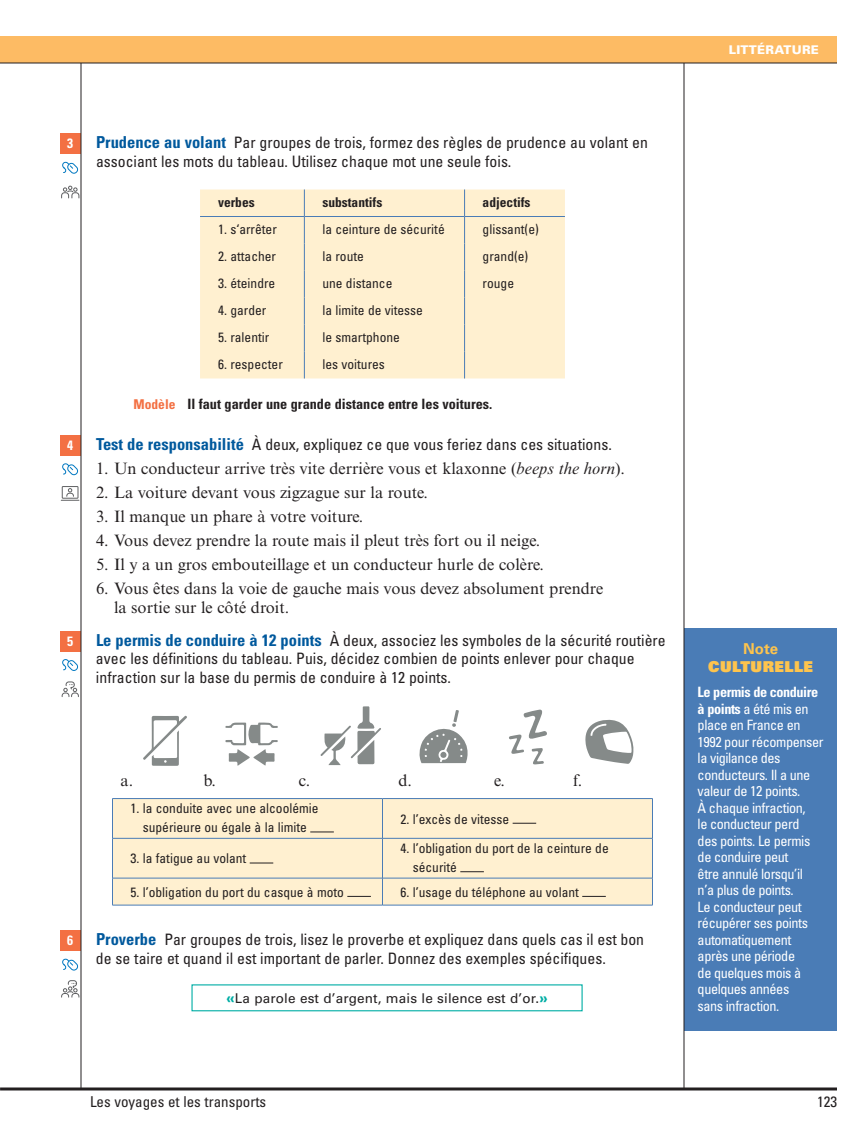
<style>
.page{position:relative;width:864px;height:1134px;background:#fff}
.page>*{position:absolute;margin:0;border:0;box-sizing:border-box;transform-origin:0 0}
.t1{font:16.5px/19.5px "Times New Roman MT Std";color:#231f20}
.t2{font:condensed 15.75px/18.8px "Univers LT Std";color:#231f20}
.t3{font:condensed 15px "Univers LT Std";color:#231f20}
.t4{font:15px "Univers LT Std X Black";letter-spacing:.03em;color:#fec44d}
.t5{font:700 15px "Univers LT Std";color:#fec44d}
.t6{font:condensed 14.25px/16.5px "Univers LT Std";letter-spacing:-.03em;color:#fff}
.t7{font:700 condensed 14.25px "Univers LT Std";color:#231f20}
.t8{font:condensed 13.5px/19.5px "Univers LT Std";color:#231f20;text-align:center}
.t9{font:13.5px "Univers LT Std";letter-spacing:.01em;color:#231f20}
.t10{font:700 condensed 13.5px "Univers LT Std";color:#231f20}
.t11{font:700 condensed 13.5px "Univers LT Std";color:#fff}
.t12{font:900 12px "Univers LT Std";letter-spacing:.025em;color:#fff}
.s1{font-weight:700;font-size:16.5px;color:#00599d}
.s2{font-size:13.5px;color:#f37043}
.s3{font-style:italic}
.s4{font-weight:700;font-size:15px;color:#00aea5}
.s5{font-weight:700}
</style>
<div class="page">
<svg style="left:509px;top:709px;width:38px;height:56px"></svg>
<svg style="left:320px;top:706px;width:61px;height:59px"></svg>
<svg style="left:419px;top:710px;width:49px;height:53px"></svg>
<svg style="left:585px;top:720px;width:49px;height:44px"></svg>
<svg style="left:225px;top:722px;width:53px;height:44px"></svg>
<svg style="left:143px;top:715px;width:44px;height:51px"></svg>
<div style="left:684px;top:628px;width:153px;height:402px;background:#4a7cb6"></div>
<div style="left:200px;top:190px;width:365px;height:189px;background:#fff0d0"></div>
<svg style="left:304px;top:190px;width:1px;height:189px"></svg>
<svg style="left:464px;top:190px;width:1px;height:189px"></svg>
<hr style="left:200px;top:216px;width:104px;height:1px;background:#4a7cb6">
<hr style="left:304px;top:216px;width:161px;height:1px;background:#4a7cb6">
<hr style="left:465px;top:216px;width:100px;height:1px;background:#4a7cb6">
<div style="left:113px;top:799px;width:539px;height:106px;background:#fff0d0"></div>
<hr style="left:112px;top:798px;width:270px;height:1px;background:#4a7cb6">
<hr style="left:112px;top:799px;width:1px;height:39px;background:#4a7cb6">
<hr style="left:382px;top:798px;width:271px;height:1px;background:#4a7cb6">
<hr style="left:382px;top:799px;width:1px;height:39px;background:#4a7cb6">
<hr style="left:652px;top:799px;width:1px;height:39px;background:#4a7cb6">
<hr style="left:112px;top:838px;width:270px;height:1px;background:#4a7cb6">
<hr style="left:112px;top:839px;width:1px;height:39px;background:#4a7cb6">
<hr style="left:382px;top:838px;width:271px;height:1px;background:#4a7cb6">
<hr style="left:382px;top:839px;width:1px;height:39px;background:#4a7cb6">
<hr style="left:652px;top:839px;width:1px;height:39px;background:#4a7cb6">
<hr style="left:112px;top:878px;width:270px;height:1px;background:#4a7cb6">
<svg style="left:112px;top:878px;width:1px;height:27px"></svg>
<hr style="left:382px;top:878px;width:271px;height:1px;background:#4a7cb6">
<svg style="left:382px;top:878px;width:1px;height:27px"></svg>
<svg style="left:652px;top:878px;width:1px;height:27px"></svg>
<hr style="left:112px;top:905px;width:270px;height:1px;background:#4a7cb6">
<hr style="left:382px;top:905px;width:271px;height:1px;background:#4a7cb6">
<svg style="left:310px;top:832px;width:24px;height:1px"></svg>
<svg style="left:513px;top:823px;width:23px;height:1px"></svg>
<svg style="left:250px;top:863px;width:23px;height:1px"></svg>
<svg style="left:460px;top:871px;width:24px;height:1px"></svg>
<svg style="left:347px;top:896px;width:24px;height:1px"></svg>
<svg style="left:582px;top:896px;width:24px;height:1px"></svg>
<div style="left:60px;top:133px;width:21px;height:21px;background:#f37043"></div>
<svg style="left:62px;top:161px;width:17px;height:13px"></svg>
<svg style="left:61px;top:186px;width:19px;height:13px"></svg>
<div style="left:60px;top:435px;width:21px;height:21px;background:#f37043"></div>
<svg style="left:62px;top:463px;width:17px;height:13px"></svg>
<div style="left:62px;top:486px;width:16px;height:13px;border:1px solid #5f6062"></div>
<svg style="left:61px;top:488px;width:18px;height:13px"></svg>
<div style="left:60px;top:631px;width:21px;height:21px;background:#f37043"></div>
<svg style="left:62px;top:659px;width:17px;height:12px"></svg>
<svg style="left:61px;top:681px;width:18px;height:16px"></svg>
<div style="left:60px;top:930px;width:21px;height:21px;background:#f37043"></div>
<svg style="left:62px;top:958px;width:17px;height:13px"></svg>
<svg style="left:61px;top:980px;width:19px;height:18px"></svg>
<div style="left:191px;top:984px;width:392px;height:27px;border:1px solid #00aea5"></div>
<div style="left:0;top:36px;width:837px;height:27px;background:#fdbb64"></div>
<hr style="left:0;top:1088px;width:837px;height:2px;background:#231f20">
<hr style="left:0;top:63px;width:837px;height:1px;background:#231f20">
<hr style="left:684px;top:63px;width:1px;height:1026px;background:#231f20">
<hr style="left:81px;top:63px;width:1px;height:1026px;background:#231f20">
<p class="t11" style="left:67px;top:135px;width:7px">3</p>
<p class="t11" style="left:67px;top:437px;width:7px">4</p>
<p class="t11" style="left:67px;top:633px;width:7px">5</p>
<p class="t2" style="left:96px;top:133px;width:553px"><span class="s1">Prudence au volant</span> Par groupes de trois, formez des règles de prudence au volant en associant les mots du tableau. Utilisez chaque mot une seule fois.</p>
<p class="t10" style="left:218px;top:194px;width:38px">verbes</p>
<p class="t10" style="left:322px;top:194px;width:61px">substantifs</p>
<p class="t10" style="left:483px;top:194px;width:50px">adjectifs</p>
<p class="t8" style="left:218px;top:219px;width:60px">1. s‘arrêter</p>
<p class="t8" style="left:322px;top:219px;width:124px">la ceinture de sécurité</p>
<p class="t8" style="left:483px;top:219px;width:58px">glissant(e)</p>
<p class="t8" style="left:218px;top:246px;width:60px">2. attacher</p>
<p class="t8" style="left:322px;top:246px;width:43px">la route</p>
<p class="t8" style="left:483px;top:246px;width:47px">grand(e)</p>
<p class="t8" style="left:218px;top:273px;width:59px">3. éteindre</p>
<p class="t8" style="left:322px;top:273px;width:72px">une distance</p>
<p class="t8" style="left:483px;top:273px;width:33px">rouge</p>
<p class="t8" style="left:218px;top:300px;width:50px">4. garder</p>
<p class="t8" style="left:322px;top:300px;width:102px">la limite de vitesse</p>
<p class="t8" style="left:218px;top:327px;width:53px">5. ralentir</p>
<p class="t8" style="left:322px;top:327px;width:79px">le smartphone</p>
<p class="t8" style="left:218px;top:354px;width:66px">6. respecter</p>
<p class="t8" style="left:322px;top:354px;width:64px">les voitures</p>
<p class="t7" style="left:134px;top:396px;width:360px"><span class="s2">Modèle</span> Il faut garder une grande distance entre les voitures.</p>
<p class="t2" style="left:96px;top:435px;width:517px"><span class="s1">Test de responsabilité</span> À deux, expliquez ce que vous feriez dans ces situations.</p>
<p class="t1" style="left:96px;top:459px;width:530px">1. Un conducteur arrive très vite derrière vous et klaxonne (<span class="s3">beeps the horn</span>).</p>
<p class="t1" style="left:96px;top:483px;width:334px">2. La voiture devant vous zigzague sur la route.</p>
<p class="t1" style="left:96px;top:507px;width:269px">3. Il manque un phare à votre voiture.</p>
<p class="t1" style="left:96px;top:531px;width:446px">4. Vous devez prendre la route mais il pleut très fort ou il neige.</p>
<p class="t1" style="left:96px;top:555px;width:450px">5. Il y a un gros embouteillage et un conducteur hurle de colère.</p>
<p class="t1" style="left:114px;top:579px;width:491px;text-indent:-18px">6. Vous êtes dans la voie de gauche mais vous devez absolument prendre la sortie sur le côté droit.</p>
<p class="t2" style="left:96px;top:631px;width:571px"><span class="s1">Le permis de conduire à 12 points</span> À deux, associez les symboles de la sécurité routière avec les définitions du tableau. Puis, décidez combien de points enlever pour chaque infraction sur la base du permis de conduire à 12 points.</p>
<p class="t11" style="left:67px;top:932px;width:7px">6</p>
<p class="t1" style="left:121px;top:771px;width:14px">a.</p>
<p class="t1" style="left:203px;top:771px;width:14px">b.</p>
<p class="t1" style="left:299px;top:771px;width:13px">c.</p>
<p class="t1" style="left:398px;top:771px;width:15px">d.</p>
<p class="t1" style="left:494px;top:771px;width:12px">e.</p>
<p class="t1" style="left:573px;top:771px;width:11px">f.</p>
<p class="t8" style="left:130px;top:798px;width:190px">1. la conduite avec une alcoolémie supérieure ou égale à la limite</p>
<p class="t8" style="left:400px;top:809px;width:110px">2. l’excès de vitesse</p>
<p class="t8" style="left:130px;top:849px;width:117px">3. la fatigue au volant</p>
<p class="t8" style="left:413px;top:838px;width:197px;text-align:left;text-indent:-12px">4. l’obligation du port de la ceinture de sécurité</p>
<p class="t8" style="left:130px;top:882px;width:215px">5. l’obligation du port du casque à moto</p>
<p class="t8" style="left:400px;top:882px;width:180px">6. l’usage du téléphone au volant</p>
<p class="t2" style="left:96px;top:930px;width:550px"><span class="s1">Proverbe</span> Par groupes de trois, lisez le proverbe et expliquez dans quels cas il est bon de se taire et quand il est important de parler. Donnez des exemples spécifiques.</p>
<p class="t9" style="left:226px;top:990px;width:323px"><span class="s4">«</span>La parole est d’argent, mais le silence est d’or.<span class="s4">»</span></p>
<p class="t12" style="left:729px;top:42px;width:92px">LITTÉRATURE</p>
<p class="t5" style="left:743px;top:640px;width:37px">Note</p>
<p class="t4" style="left:708px;top:657px;width:106px">CULTURELLE</p>
<p class="t6" style="left:698px;top:684px;width:127px"><span class="s5">Le permis de conduire à points</span> a été mis en place en France en<br>1992 pour récompenser la vigilance des conducteurs. Il a une valeur de 12 points.<br>À chaque infraction,<br>le conducteur perd<br>des points. Le permis de conduire peut<br>être annulé lorsqu’il<br>n’a plus de points.<br>Le conducteur peut récupérer ses points automatiquement après une période<br>de quelques mois à quelques années<br>sans infraction.</p>
<p class="t3" style="left:90px;top:1093px;width:178px">Les voyages et les transports</p>
<p class="t3" style="left:817px;top:1093px;width:21px">123</p>
</div>
